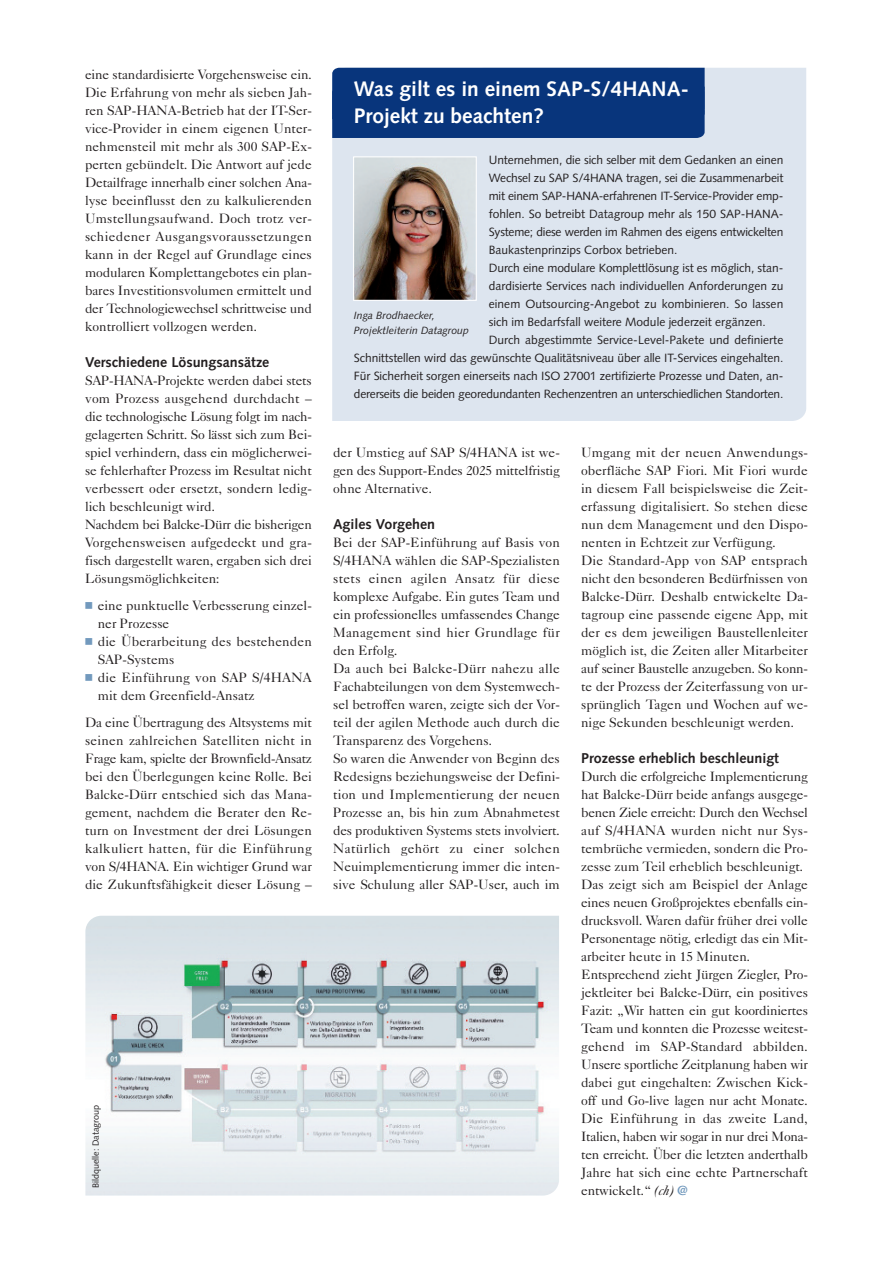
<style>
.page{position:relative;width:893px;height:1263px;background:#fff}
.page>*{position:absolute;margin:0;border:0;box-sizing:border-box;transform-origin:0 0}
.t1{font:700 21px/27px "Syntax";color:#fff}
.t2{font:700 14.25px "Syntax";color:#231f20}
.t3{font:13.5px/18px "Caslon Five Forty";color:#231f20}
.t4{font:12px "Syntax";letter-spacing:-.005em;color:#231f20}
.t5{font:italic 10.5px/15px "Syntax";color:#231f20}
.t6{font:9px "Syntax";color:#231f20}
.s1{font-style:italic}
.s2{font-family:"Caslon Two Twenty Four";font-weight:700;color:#7299bd}
</style>
<div class="page">
<div style="left:332px;top:138px;width:138px;height:283px;background:#dde5ef"></div>
<div style="left:470px;top:68px;width:336px;height:353px;background:#dde5ef"></div>
<div style="left:332px;top:68px;width:373px;height:70px;background:#08357c"></div>
<img style="left:355px;top:158px;width:120px;height:141px">
<div style="left:353px;top:156px;width:124px;height:145px;border:1px solid #fff"></div>
<img style="left:85px;top:916px;width:474px;height:279px">
<p class="t3" style="left:85px;top:66px;width:228px;text-align:justify">eine standardisierte Vorgehensweise ein.<br>Die Erfahrung von mehr als sieben Jah&shy;ren SAP-HANA-Betrieb hat der IT-Ser&shy;vice-Provider in einem eigenen Unter&shy;nehmensteil mit mehr als 300 SAP-Ex&shy;perten gebündelt. Die Antwort auf jede Detailfrage innerhalb einer solchen Ana&shy;lyse beeinflusst den zu kalkulierenden Umstellungsaufwand. Doch trotz ver&shy;schiedener Ausgangsvoraussetzungen kann in der Regel auf Grundlage eines modularen Komplettangebotes ein plan&shy;bares Investitionsvolumen ermittelt und der Technologiewechsel schrittweise und kontrolliert vollzogen werden.</p>
<p class="t2" style="left:85px;top:356px;width:186px">Verschiedene Lösungsansätze</p>
<p class="t3" style="left:85px;top:372px;width:228px">SAP-HANA-Projekte werden dabei stets vom Prozess ausgehend durchdacht – die technologische Lösung folgt im nach&shy;gelagerten Schritt. So lässt sich zum Bei&shy;spiel verhindern, dass ein möglicherwei&shy;se fehlerhafter Prozess im Resultat nicht verbessert oder ersetzt, sondern ledig&shy;lich beschleunigt wird.<br>Nachdem bei Balcke-Dürr die bisherigen Vorgehensweisen aufgedeckt und gra&shy;fisch dargestellt waren, ergaben sich drei Lösungsmöglichkeiten:</p>
<p class="t3" style="left:98px;top:597px;width:216px">eine punktuelle Verbesserung einzel&shy;ner Prozesse<br>die Überarbeitung des bestehenden<br>SAP-Systems<br>die Einführung von SAP S/4HANA mit dem Greenfield-Ansatz</p>
<p class="t3" style="left:85px;top:714px;width:228px;text-align:justify">Da eine Übertragung des Altsystems mit seinen zahlreichen Satelliten nicht in Frage kam, spielte der Brownfield-Ansatz bei den Überlegungen keine Rolle. Bei Balcke-Dürr entschied sich das Mana&shy;gement, nachdem die Berater den Re&shy;turn on Investment der drei Lösungen kalkuliert hatten, für die Einführung von S/4HANA. Ein wichtiger Grund war die Zukunftsfähigkeit dieser Lösung –</p>
<p class="t6" style="left:92px;top:1188px;width:85px;rotate:-90deg">Bildquelle: Datagroup</p>
<h1 class="t1" style="left:354px;top:77px;width:337px">Was gilt es in einem SAP-S/4HANA-<br>Projekt zu beachten?</h1>
<p class="t4" style="left:489px;top:155px;width:296px">Unternehmen, die sich selber mit dem Gedanken an einen</p>
<p class="t4" style="left:489px;top:173px;width:296px">Wechsel zu SAP S/4HANA tragen, sei die Zusammenarbeit</p>
<p class="t4" style="left:489px;top:191px;width:296px">mit einem SAP-HANA-erfahrenen IT-Service-Provider emp-</p>
<p class="t4" style="left:489px;top:209px;width:296px">fohlen. So betreibt Datagroup mehr als 150 SAP-HANA-</p>
<p class="t4" style="left:489px;top:227px;width:296px">Systeme; diese werden im Rahmen des eigens entwickelten</p>
<p class="t4" style="left:489px;top:245px;width:190px">Baukastenprinzips Corbox betrieben.</p>
<p class="t4" style="left:489px;top:263px;width:296px">Durch eine modulare Komplettlösung ist es möglich, stan-</p>
<p class="t4" style="left:489px;top:281px;width:296px">dardisierte Services nach individuellen Anforderungen zu</p>
<p class="t4" style="left:489px;top:299px;width:296px">einem Outsourcing-Angebot zu kombinieren. So lassen</p>
<p class="t4" style="left:489px;top:317px;width:278px">sich im Bedarfsfall weitere Module jederzeit ergänzen.</p>
<p class="t4" style="left:489px;top:335px;width:296px">Durch abgestimmte Service-Level-Pakete und definierte</p>
<p class="t4" style="left:354px;top:353px;width:431px">Schnittstellen wird das gewünschte Qualitätsniveau über alle IT-Services eingehalten.</p>
<p class="t4" style="left:354px;top:371px;width:431px">Für Sicherheit sorgen einerseits nach ISO 27001 zertifizierte Prozesse und Daten, an-</p>
<p class="t4" style="left:354px;top:389px;width:431px">dererseits die beiden georedundanten Rechenzentren an unterschiedlichen Standorten.</p>
<p class="t5" style="left:354px;top:309px;width:116px">Inga Brodhaecker,<br>Projektleiterin Datagroup</p>
<p class="t3" style="left:333px;top:444px;width:228px;text-align:justify">der Umstieg auf SAP S/4HANA ist we&shy;gen des Support-Endes 2025 mittelfristig ohne Alternative.</p>
<p class="t2" style="left:333px;top:518px;width:104px">Agiles Vorgehen</p>
<p class="t3" style="left:333px;top:534px;width:228px">Bei der SAP-Einführung auf Basis von S/4HANA wählen die SAP-Spezialisten stets einen agilen Ansatz für diese komplexe Aufgabe. Ein gutes Team und ein professionelles umfassendes Change Management sind hier Grundlage für den Erfolg.<br>Da auch bei Balcke-Dürr nahezu alle Fachabteilungen von dem Systemwech&shy;sel betroffen waren, zeigte sich der Vor&shy;teil der agilen Methode auch durch die Transparenz des Vorgehens.<br>So waren die Anwender von Beginn des Redesigns beziehungsweise der Defini&shy;tion und Implementierung der neuen Prozesse an, bis hin zum Abnahmetest des produktiven Systems stets involviert.<br>Natürlich gehört zu einer solchen Neuimplementierung immer die inten&shy;sive Schulung aller SAP-User, auch im</p>
<p class="t3" style="left:581px;top:444px;width:228px">Umgang mit der neuen Anwendungs&shy;oberfläche SAP Fiori. Mit Fiori wurde in diesem Fall beispielsweise die Zeit&shy;erfassung digitalisiert. So stehen diese nun dem Management und den Dispo&shy;nenten in Echtzeit zur Verfügung.<br>Die Standard-App von SAP entsprach nicht den besonderen Bedürfnissen von Balcke-Dürr. Deshalb entwickelte Da&shy;tagroup eine passende eigene App, mit der es dem jeweiligen Baustellenleiter möglich ist, die Zeiten aller Mitarbeiter auf seiner Baustelle anzugeben. So konn&shy;te der Prozess der Zeiterfassung von ur&shy;sprünglich Tagen und Wochen auf we&shy;nige Sekunden beschleunigt werden.</p>
<p class="t2" style="left:581px;top:752px;width:199px">Prozesse erheblich beschleunigt</p>
<p class="t3" style="left:581px;top:768px;width:228px">Durch die erfolgreiche Implementierung hat Balcke-Dürr beide anfangs ausgege&shy;benen Ziele erreicht: Durch den Wechsel auf S/4HANA wurden nicht nur Sys&shy;tembrüche vermieden, sondern die Pro&shy;zesse zum Teil erheblich beschleunigt.<br>Das zeigt sich am Beispiel der Anlage eines neuen Großprojektes ebenfalls ein&shy;drucksvoll. Waren dafür früher drei volle Personentage nötig, erledigt das ein Mit&shy;arbeiter heute in 15 Minuten.<br>Entsprechend zieht Jürgen Ziegler, Pro&shy;jektleiter bei Balcke-Dürr, ein positives Fazit: „Wir hatten ein gut koordiniertes Team und konnten die Prozesse weitest&shy;gehend im SAP-Standard abbilden.<br>Unsere sportliche Zeitplanung haben wir dabei gut eingehalten: Zwischen Kick&shy;off und Go-live lagen nur acht Monate.<br>Die Einführung in das zweite Land, Italien, haben wir sogar in nur drei Mona&shy;ten erreicht. Über die letzten anderthalb Jahre hat sich eine echte Partnerschaft entwickelt.“ <span class="s1">(ch)</span> <span class="s2">@</span></p>
</div>
